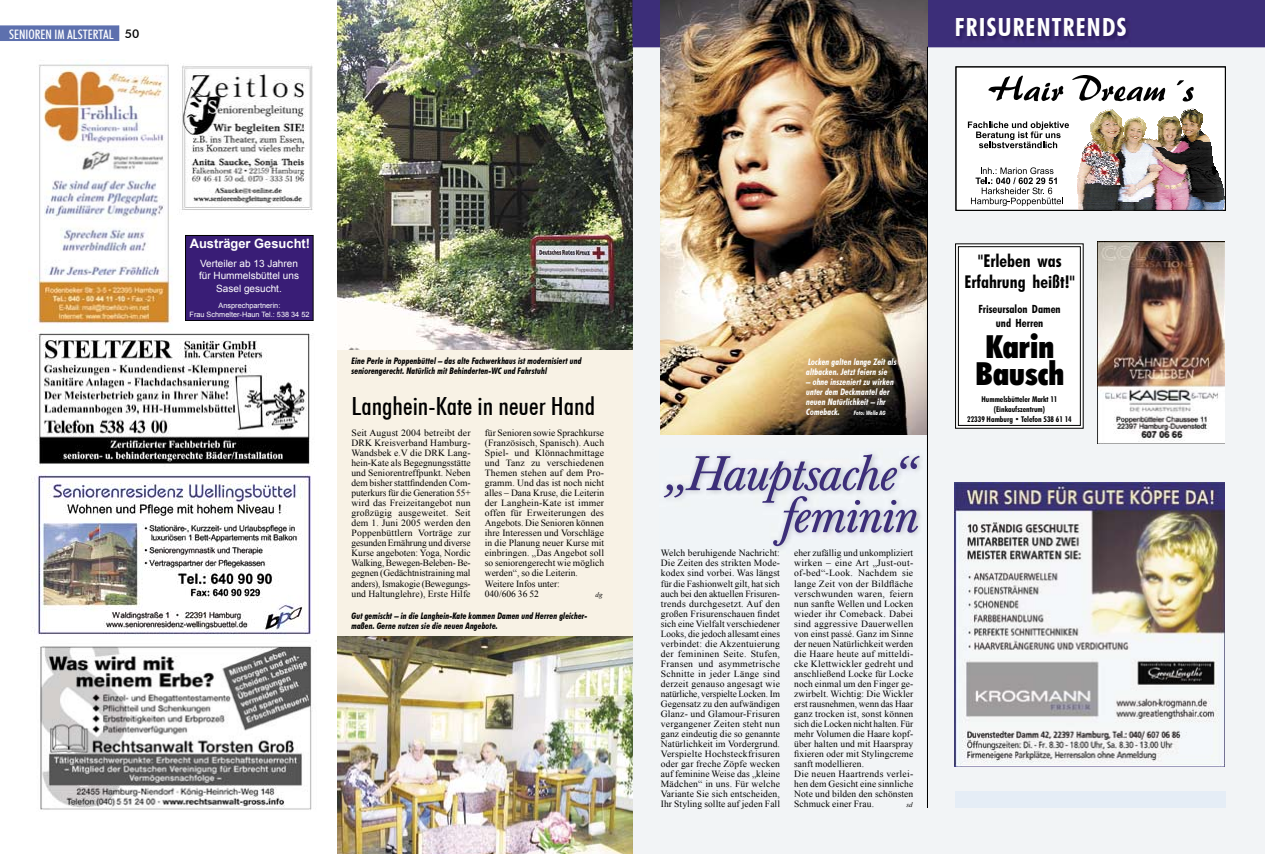
<style>
.page{position:relative;width:1265px;height:854px;background:#fff}
.page>*{position:absolute;margin:0;border:0;box-sizing:border-box;transform-origin:0 0}
.t1{font:italic 48px/42px "Baskerville BE";letter-spacing:-.035em;color:#3c2e79;text-align:right;scale:1.05 1}
.t2{font:31.9px/27.1px "Futura X Blk Cn BT";color:#000;text-align:center}
.t3{font:500 condensed 25px "Futura BT";color:#000;scale:1.05 1}
.t4{font:700 condensed 25px "Futura BT";letter-spacing:.05em;color:#fff}
.t5{font:17.7px/21.2px "Futura Bd Cn BT";color:#000;text-align:center}
.t6{font:500 condensed 13px "Futura BT";color:#fff}
.t7{font:700 12.9px "Arial";color:#fff}
.t8{font:11.4px/13.6px "Futura Bd Cn BT";color:#000;text-align:center}
.t9{font:10px/12.8px "Arial";color:#fff;text-align:center}
.t10{font:9.5px/10px "Times New Roman";letter-spacing:.01em;color:#000;text-align:justify}
.t11{font:italic 700 condensed 9px/10px "Futura BT";color:#000}
.t12{font:italic 700 condensed 9px/10px "Futura BT";color:#fff}
.t13{font:8px/9.6px "Futura Bd Cn BT";color:#000;text-align:center}
.t14{font:7.3px/8.2px "Arial";color:#fff;text-align:center}
.t15{font:italic 7px "Times New Roman";color:#000}
.t16{font:italic 700 condensed 6px "Futura BT";color:#fff}
.s1{font-stretch:normal;font-size:12px;color:#000}
</style>
<div class="page">
<div style="left:0;top:26px;width:119px;height:14px;background:#5d70ae"></div>
<hr style="left:0;top:25px;width:119px;height:1px;background:#5d70ae">
<hr style="left:0;top:40px;width:119px;height:1px;background:#5d70ae">
<svg style="left:118px;top:25px;width:2px;height:16px"></svg>
<div style="left:632px;top:47px;width:632px;height:806px;background:#f2f4f6"></div>
<div style="left:337px;top:0;width:295px;height:853px;background:#f8f2e5"></div>
<div style="left:185px;top:235px;width:128px;height:85px;background:#391d76"></div>
<div style="left:185px;top:235px;width:128px;height:85px;border:1px solid #000"></div>
<img style="left:36px;top:334px;width:278px;height:131px">
<img style="left:36px;top:60px;width:136px;height:269px">
<img style="left:170px;top:60px;width:143px;height:154px">
<img style="left:337px;top:636px;width:295px;height:217px">
<img style="left:337px;top:0;width:295px;height:350px">
<img style="left:31px;top:475px;width:280px;height:160px">
<img style="left:40px;top:645px;width:272px;height:165px">
<img style="left:954px;top:482px;width:270px;height:284px">
<div style="left:955px;top:244px;width:128px;height:184px;background:linear-gradient(to bottom,#f2f2f2,#f3f3f3)"></div>
<div style="left:958px;top:246px;width:122px;height:179px;background:#fff"></div>
<div style="left:958px;top:246px;width:122px;height:179px;border:1px solid #000"></div>
<div style="left:632px;top:0;width:632px;height:47px;background:#3c2e79"></div>
<img style="left:954px;top:17px;width:177px;height:25px">
<img style="left:659px;top:448px;width:267px;height:105px">
<img style="left:660px;top:0;width:267px;height:434px">
<div style="left:955px;top:791px;width:270px;height:16px;background:#e5edf6"></div>
<hr style="left:927px;top:47px;width:1px;height:760px;background:#000">
<div style="left:955px;top:67px;width:270px;height:143px;background:#fff"></div>
<svg style="left:988px;top:76px;width:75px;height:25px"></svg>
<svg style="left:1072px;top:75px;width:93px;height:26px"></svg>
<svg style="left:1176px;top:80px;width:17px;height:21px"></svg>
<svg style="left:967px;top:121px;width:101px;height:27px"></svg>
<svg style="left:971px;top:167px;width:90px;height:39px"></svg>
<img style="left:1111px;top:210px;width:111px;height:1px">
<img style="left:1077px;top:188px;width:146px;height:20px">
<img style="left:1077px;top:181px;width:145px;height:8px">
<img style="left:1077px;top:178px;width:143px;height:4px">
<img style="left:1077px;top:172px;width:141px;height:6px">
<img style="left:1079px;top:170px;width:138px;height:3px">
<img style="left:1079px;top:166px;width:136px;height:5px">
<img style="left:1080px;top:157px;width:133px;height:10px">
<img style="left:1082px;top:150px;width:130px;height:8px">
<img style="left:1084px;top:146px;width:127px;height:5px">
<img style="left:1086px;top:144px;width:124px;height:3px">
<img style="left:1088px;top:142px;width:122px;height:3px">
<img style="left:1090px;top:140px;width:119px;height:3px">
<img style="left:1091px;top:140px;width:65px;height:1px">
<img style="left:1090px;top:127px;width:2px;height:8px">
<img style="left:1092px;top:109px;width:115px;height:31px">
<img style="left:1097px;top:242px;width:127px;height:201px">
<h3 class="t6" style="left:9px;top:26px;width:132px">SENIOREN IM ALSTERTAL <span class="s1">50</span></h3>
<h3 class="t4" style="left:954px;top:12px;width:173px">FRISURENTRENDS</h3>
<h3 class="t7" style="left:190px;top:234px;width:122px">Austräger Gesucht!</h3>
<p class="t9" style="left:199px;top:257px;width:102px">Verteiler ab 13 Jahren für Hummelsbüttel uns<br>Sasel gesucht.</p>
<p class="t14" style="left:189px;top:302px;width:121px">Ansprechpartnerin:<br>Frau Schmelter-Haun Tel.: 538 34 52</p>
<p class="t11" style="left:351px;top:355px;width:232px">Eine Perle in Poppenbüttel – das alte Fachwerkhaus ist modernisiert und seniorengerecht. Natürlich mit Behinderten-WC und Fahrstuhl</p>
<h3 class="t3" style="left:351px;top:390px;width:233px">Langhein-Kate in neuer Hand</h3>
<p class="t10" style="left:351px;top:427px;width:121px">Seit August 2004 betreibt der DRK Kreisverband Hamburg-Wandsbek e.V die DRK Lang&shy;hein-Kate als Begegnungsstätte und Seniorentreffpunkt. Neben dem bisher stattfindenden Com&shy;puterkurs für die Generation 55+ wird das Freizeitangebot nun großzügig ausgeweitet. Seit dem 1. Juni 2005 werden den Poppenbüttlern Vorträge zur gesunden Ernährung und diverse Kurse angeboten: Yoga, Nordic Walking, Bewegen-Beleben- Be&shy;gegnen (Gedächtnistraining mal anders), Ismakogie (Bewegungs&shy;und Haltunglehre), Erste Hilfe</p>
<p class="t11" style="left:351px;top:610px;width:237px">Gut gemischt – in die Langhein-Kate kommen Damen und Herren gleicher&shy;maßen. Gerne nutzen sie die neuen Angebote.</p>
<p class="t10" style="left:485px;top:427px;width:121px;text-align:left">für Senioren sowie Sprachkurse (Französisch, Spanisch). Auch<br>Spiel- und Klönnachmittage und Tanz zu verschiedenen<br>Themen stehen auf dem Pro&shy;gramm. Und das ist noch nicht alles – Dana Kruse, die Leiterin der Langhein-Kate ist immer offen für Erweiterungen des<br>Angebots. Die Senioren können ihre Interessen und Vorschläge in die Planung neuer Kurse mit einbringen. „Das Angebot soll so seniorengerecht wie möglich werden“, so die Leiterin.<br>Weitere Infos unter:<br>040/606 36 52</p>
<p class="t15" style="left:595px;top:589px;width:8px">dg</p>
<p class="t12" style="left:806px;top:356px;width:92px">Locken galten lange Zeit als altbacken. Jetzt feiern sie</p>
<p class="t12" style="left:806px;top:376px;width:89px">– ohne inszeniert zu wirken unter dem Deckmantel der neuen Natürlichkeit – ihr<br>Comeback.</p>
<p class="t16" style="left:853px;top:409px;width:33px">Foto: Wella AG</p>
<h1 class="t1" style="left:661px;top:454px;width:243px">„Hauptsache“ feminin</h1>
<p class="t10" style="left:660px;top:548px;width:121px">Welch beruhigende Nachricht:<br>Die Zeiten des strikten Mode&shy;kodex sind vorbei. Was längst für die Fashionwelt gilt, hat sich auch bei den aktuellen Frisuren&shy;trends durchgesetzt. Auf den großen Frisurenschauen findet sich eine Vielfalt verschiedener Looks, die jedoch allesamt eines verbindet: die Akzentuierung der femininen Seite. Stufen, Fransen und asymmetrische Schnitte in jeder Länge sind derzeit genauso angesagt wie natürliche, verspielte Locken. Im Gegensatz zu den aufwändigen Glanz- und Glamour-Frisuren vergangener Zeiten steht nun ganz eindeutig die so genannte Natürlichkeit im Vordergrund.<br>Verspielte Hochsteckfrisuren oder gar freche Zöpfe wecken auf feminine Weise das „kleine Mädchen“ in uns. Für welche Variante Sie sich entscheiden, Ihr Styling sollte auf jeden Fall</p>
<p class="t10" style="left:794px;top:548px;width:121px;text-align:left">eher zufällig und unkompliziert wirken – eine Art „Just-out&shy;of-bed“-Look. Nachdem sie lange Zeit von der Bildfläche verschwunden waren, feiern nun sanfte Wellen und Locken wieder ihr Comeback. Dabei sind aggressive Dauerwellen von einst passé. Ganz im Sinne der neuen Natürlichkeit werden die Haare heute auf mitteldi&shy;cke Klettwickler gedreht und anschließend Locke für Locke noch einmal um den Finger ge&shy;zwirbelt. Wichtig: Die Wickler erst rausnehmen, wenn das Haar ganz trocken ist, sonst können sich die Locken nicht halten. Für mehr Volumen die Haare kopf&shy;über halten und mit Haarspray fixieren oder mit Stylingcreme sanft modellieren.<br>Die neuen Haartrends verlei&shy;hen dem Gesicht eine sinnliche<br>Note und bilden den schönsten<br>Schmuck einer Frau.</p>
<p class="t15" style="left:906px;top:800px;width:8px">sd</p>
<h3 class="t5" style="left:964px;top:251px;width:112px">"Erleben was<br>Erfahrung heißt!"</h3>
<p class="t8" style="left:978px;top:303px;width:83px">Friseursalon Damen und Herren</p>
<h2 class="t2" style="left:975px;top:336px;width:90px">Karin<br>Bausch</h2>
<p class="t13" style="left:967px;top:395px;width:106px">Hummelsbütteler Markt 11 (Einkaufszentrum)<br>22339 Hamburg • Telefon 538 61 14</p>
</div>
